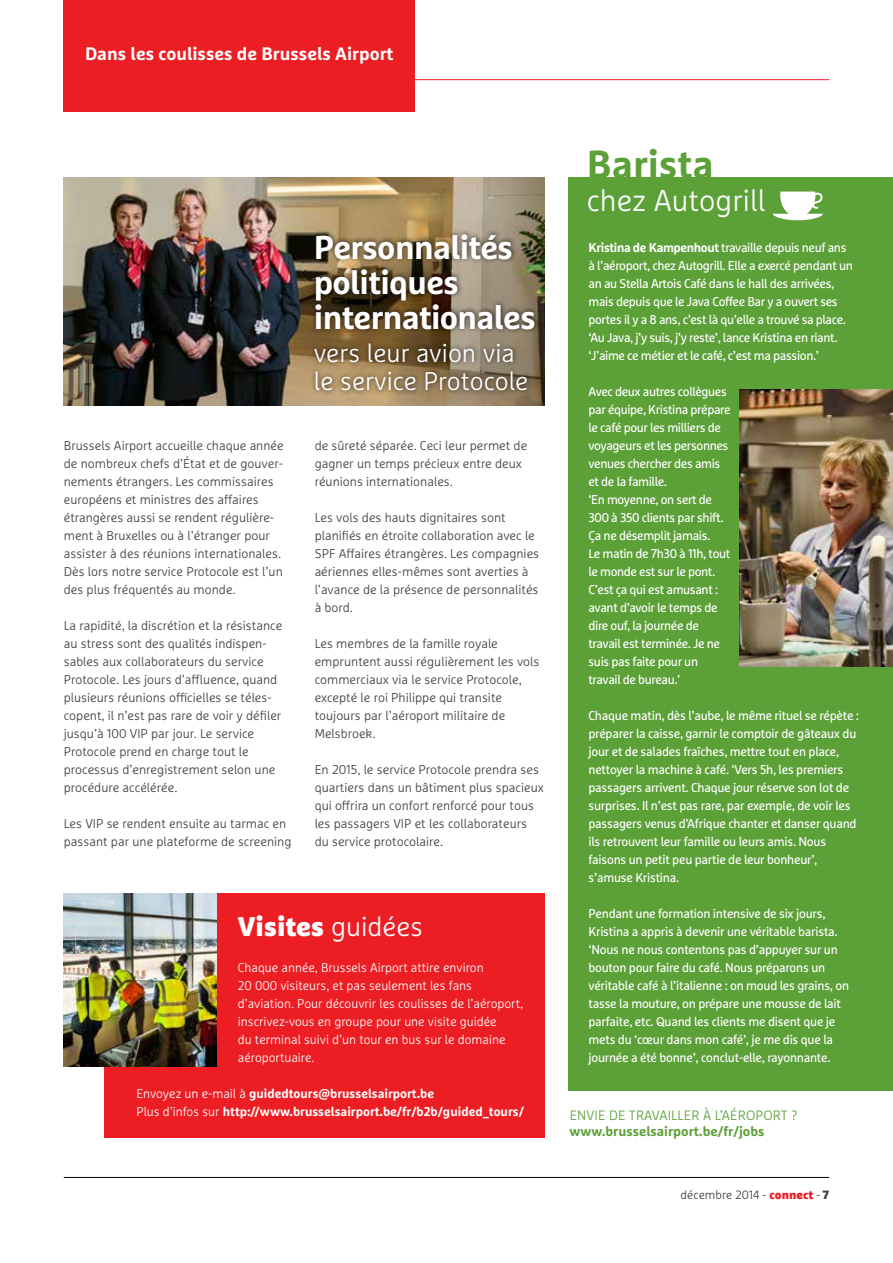
<style>
.page{position:relative;width:893px;height:1263px;background:#fff}
.page>*{position:absolute;margin:0;border:0;box-sizing:border-box;transform-origin:0 0}
.t1{font:700 39px "Marselis Pro";color:#5ca038}
.t2{font:700 33px/34.8px "Marselis Pro";letter-spacing:-.02em;color:#fff}
.t3{font:300 30px "Marselis Pro";color:#fff}
.t4{font:900 27px "Marselis Pro";color:#fff}
.t5{font:300 25.5px/28.5px "Marselis Pro";color:#fff}
.t6{font:700 18px "Marselis Pro";color:#fff}
.t7{font:700 13.5px "Marselis Pro";color:#5ca038}
.t8{font:300 13.5px "Marselis Pro";letter-spacing:.01em;color:#5ca038}
.t9{font:12.75px/18px "Marselis Pro";letter-spacing:-.02em;color:#fff}
.t10{font:300 12.75px/18px "Marselis Pro";color:#414042}
.t11{font:300 12.75px/18px "Marselis Pro";color:#fff}
.t12{font:700 12.75px/18px "Marselis Pro";color:#fff}
.t13{font:300 12px "Marselis Pro";color:#414042}
.s1{font-weight:300}
.s2{font-weight:700}
.s3{font-weight:900;color:#ed1d24}
.s4{font-weight:900}
</style>
<div class="page">
<div style="left:64px;top:0;width:351px;height:111px;background:#ed1d24"></div>
<hr style="left:64px;top:1177px;width:765px;height:1px;background:#000">
<hr style="left:64px;top:79px;width:765px;height:1px;background:#ed1d24">
<img style="left:64px;top:177px;width:480px;height:229px">
<div style="left:309px;top:229px;width:231px;height:167px;background:#000;opacity:.75"></div>
<div style="left:104px;top:893px;width:440px;height:245px;background:#ed1d24"></div>
<img style="left:64px;top:893px;width:153px;height:174px">
<div style="left:569px;top:177px;width:324px;height:914px;background:#5ca038"></div>
<svg style="left:772px;top:192px;width:51px;height:28px"></svg>
<img style="left:740px;top:389px;width:153px;height:277px">
<h3 class="t6" style="left:85px;top:43px;width:310px">Dans les coulisses de Brussels Airport</h3>
<p class="t10" style="left:64px;top:436px;width:222px">Brussels Airport accueille chaque année de nombreux chefs d’État et de gouver&shy;nements étrangers. Les commissaires européens et ministres des affaires étrangères aussi se rendent régulière&shy;ment à Bruxelles ou à l’étranger pour assister à des réunions internationales.<br>Dès lors notre service Protocole est l’un des plus fréquentés au monde.</p>
<p class="t10" style="left:64px;top:616px;width:220px">La rapidité, la discrétion et la résistance au stress sont des qualités indispen&shy;sables aux collaborateurs du service Protocole. Les jours d’affluence, quand plusieurs réunions officielles se téles&shy;copent, il n’est pas rare de voir y défiler jusqu’à 100 VIP par jour. Le service Protocole prend en charge tout le processus d’enregistrement selon une procédure accélérée.</p>
<p class="t10" style="left:64px;top:814px;width:229px">Les VIP se rendent ensuite au tarmac en passant par une plateforme de screening</p>
<h2 class="t2" style="left:314px;top:229px;width:224px">Personnalités politiques internationales</h2>
<h3 class="t5" style="left:314px;top:338px;width:216px">vers leur avion via le service Protocole</h3>
<p class="t10" style="left:315px;top:436px;width:214px">de sûreté séparée. Ceci leur permet de gagner un temps précieux entre deux réunions internationales.</p>
<p class="t10" style="left:315px;top:508px;width:226px">Les vols des hauts dignitaires sont planifiés en étroite collaboration avec le SPF Affaires étrangères. Les compagnies aériennes elles-mêmes sont averties à l’avance de la présence de personnalités à bord.</p>
<p class="t10" style="left:315px;top:634px;width:226px">Les membres de la famille royale empruntent aussi régulièrement les vols commerciaux via le service Protocole, excepté le roi Philippe qui transite toujours par l’aéroport militaire de Melsbroek.</p>
<p class="t10" style="left:315px;top:760px;width:231px">En 2015, le service Protocole prendra ses quartiers dans un bâtiment plus spacieux qui offrira un confort renforcé pour tous les passagers VIP et les collaborateurs du service protocolaire.</p>
<h3 class="t4" style="left:238px;top:909px;width:187px">Visites <span class="s1">guidées</span></h3>
<p class="t11" style="left:238px;top:958px;width:287px">Chaque année, Brussels Airport attire environ<br>20 000 visiteurs, et pas seulement les fans d’aviation. Pour découvrir les coulisses de l’aéroport, inscrivez-vous en groupe pour une visite guidée<br>du terminal suivi d’un tour en bus sur le domaine aéroportuaire.</p>
<p class="t12" style="left:136px;top:1084px;width:389px"><span class="s1">Envoyez un e-mail à</span> guidedtours@brusselsairport.be<br><span class="s1">Plus d’infos sur</span> http://www.brusselsairport.be/fr/b2b/guided_tours/</p>
<h1 class="t1" style="left:587px;top:140px;width:128px">Barista</h1>
<h3 class="t3" style="left:587px;top:182px;width:180px">chez Autogrill</h3>
<p class="t9" style="left:588px;top:238px;width:266px"><span class="s2">Kristina de Kampenhout</span> travaille depuis neuf ans à l’aéroport, chez Autogrill. Elle a exercé pendant un an au Stella Artois Café dans le hall des arrivées, mais depuis que le Java Coffee Bar y a ouvert ses portes il y a 8 ans, c’est là qu’elle a trouvé sa place. ‘Au Java, j’y suis, j’y resteʼ, lance Kristina en riant. ‘J’aime ce métier et le café, c’est ma passion.ʼ</p>
<p class="t9" style="left:588px;top:382px;width:144px">Avec deux autres collègues par équipe, Kristina prépare le café pour les milliers de voyageurs et les personnes venues chercher des amis et de la famille.<br>ʻEn moyenne, on sert de<br>300 à 350 clients par shift.<br>Ça ne désemplit jamais.<br>Le matin de 7h30 à 11h, tout le monde est sur le pont.<br>C’est ça qui est amusant : avant d’avoir le temps de dire ouf, la journée de travail est terminée. Je ne suis pas faite pour un travail de bureau.’</p>
<p class="t9" style="left:588px;top:706px;width:272px">Chaque matin, dès l’aube, le même rituel se répète : préparer la caisse, garnir le comptoir de gâteaux du jour et de salades fraîches, mettre tout en place, nettoyer la machine à café. ʻVers 5h, les premiers passagers arrivent. Chaque jour réserve son lot de surprises. Il n’est pas rare, par exemple, de voir les passagers venus d’Afrique chanter et danser quand ils retrouvent leur famille ou leurs amis. Nous faisons un petit peu partie de leur bonheurʼ, s’amuse Kristina.</p>
<p class="t9" style="left:588px;top:904px;width:262px">Pendant une formation intensive de six jours, Kristina a appris à devenir une véritable barista. ʻNous ne nous contentons pas d’appuyer sur un bouton pour faire du café. Nous préparons un véritable café à l’italienne : on moud les grains, on tasse la mouture, on prépare une mousse de lait parfaite, etc. Quand les clients me disent que je mets du ‘cœur dans mon café’, je me dis que la journée a été bonneʼ, conclut-elle, rayonnante.</p>
<p class="t8" style="left:570px;top:1107px;width:229px">ENVIE DE TRAVAILLER À L’AÉROPORT ?</p>
<p class="t7" style="left:570px;top:1123px;width:196px">www.brusselsairport.be/fr/jobs</p>
<p class="t13" style="left:681px;top:1188px;width:150px">décembre 2014 - <span class="s3">connect</span> - <span class="s4">7</span></p>
</div>
